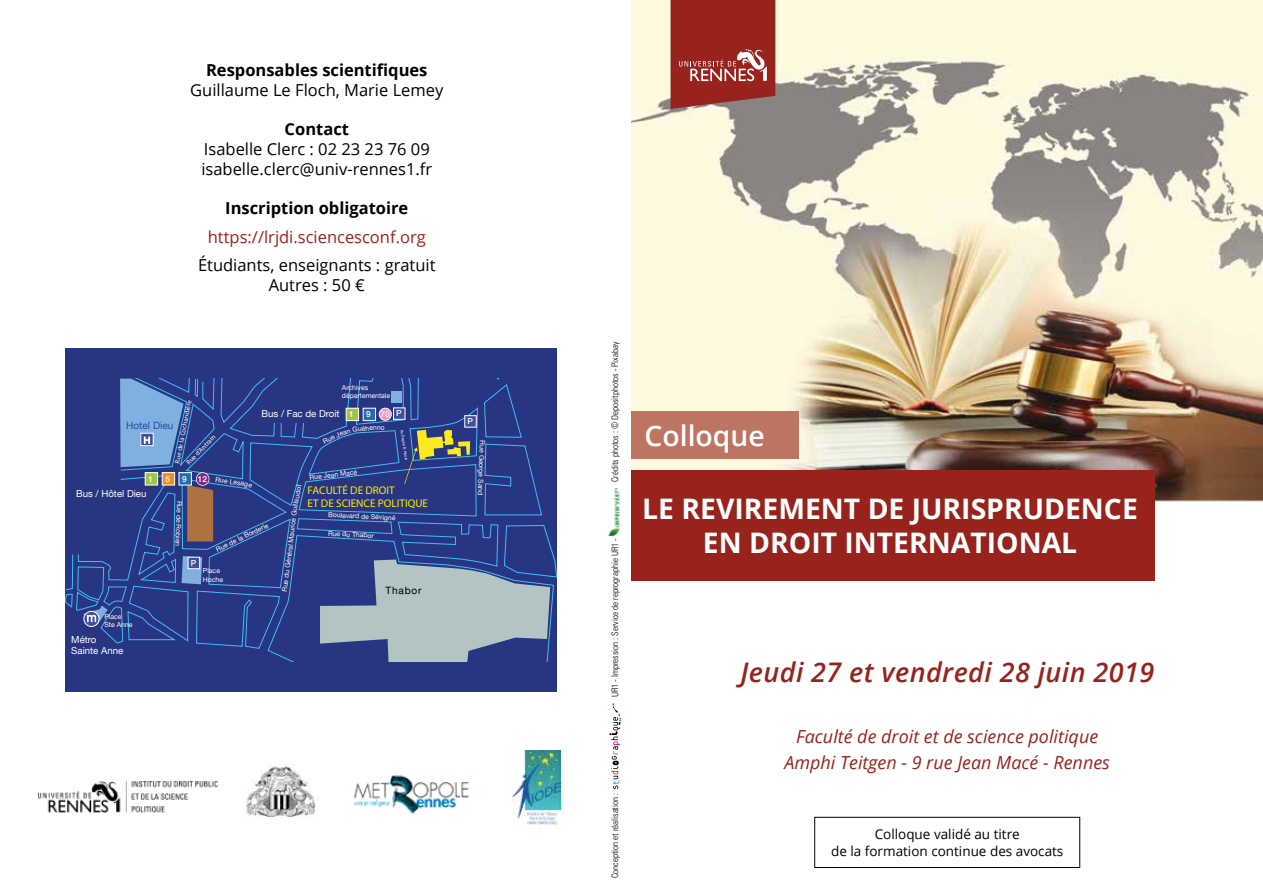
<style>
.page{position:relative;width:1263px;height:893px;background:#fff}
.page>*{position:absolute;margin:0;border:0;box-sizing:border-box;transform-origin:0 0}
.t1{font:700 28.35px/33.9px "Open Sans";color:#fff;text-align:center}
.t2{font:600 28.35px "Open Sans";color:#fff}
.t3{font:italic 600 27px "Open Sans";letter-spacing:.015em;color:#97231c}
.t4{font:italic 18px/25.5px "Open Sans";color:#97231c;text-align:center}
.t5{font:16.5px/19.8px "Open Sans";color:#000}
.t6{font:700 16.5px "Open Sans";color:#000}
.t7{font:16.5px "Open Sans";color:#97231c}
.t8{font:13.5px/16.2px "Open Sans";color:#000;text-align:center}
.t9{font:11.1px/12.9px "Myriad Pro";color:#ffed00}
.t10{font:10.2px "Helvetica Neue";color:#2b4d9d}
.t11{font:10.2px "Helvetica Neue";letter-spacing:.075em;color:#000}
.t12{font:9.6px/11.6px "Helvetica Neue";color:#fff}
.t13{font:300 condensed 9px "Univers LT";color:#000}
.t14{font:500 8.25px "Helvetica Neue";color:#fff}
.t15{font:6.9px/8.2px "Helvetica Neue";color:#fff}
.t16{font:6.9px "Myriad Pro";color:#fff}
.t17{font:4.2px "Myriad Pro";color:#fff}
</style>
<div class="page">
<div style="left:65px;top:348px;width:492px;height:344px;background:#283583"></div>
<svg style="left:120px;top:379px;width:379px;height:282px"></svg>
<svg style="left:65px;top:474px;width:107px;height:170px"></svg>
<div style="left:196px;top:472px;width:13px;height:14px;border:1px solid #fff;border-radius:50%"></div>
<div style="left:197px;top:473px;width:12px;height:12px;background:#812b87;border-radius:50%"></div>
<div style="left:145px;top:473px;width:13px;height:12px;background:#9fc642"></div>
<div style="left:145px;top:472px;width:13px;height:13px;border:1px solid #fff"></div>
<div style="left:162px;top:473px;width:13px;height:12px;background:#f28b22"></div>
<div style="left:162px;top:472px;width:13px;height:13px;border:1px solid #fff"></div>
<div style="left:179px;top:473px;width:12px;height:12px;background:#216cb4"></div>
<div style="left:179px;top:472px;width:13px;height:13px;border:1px solid #fff"></div>
<div style="left:188px;top:557px;width:12px;height:12px;background:#414f9d"></div>
<div style="left:188px;top:557px;width:12px;height:12px;border:1px solid #fff"></div>
<svg style="left:120px;top:379px;width:63px;height:88px;background:#6e99ce"></svg>
<svg style="left:610px;top:703px;width:11px;height:86px"></svg>
<img style="left:631px;top:0;width:632px;height:868px">
<svg style="left:670px;top:0;width:105px;height:109px;background:#9d3831"></svg>
<div style="left:631px;top:470px;width:524px;height:111px;background:#97231c"></div>
<div style="left:631px;top:411px;width:168px;height:47px;background:#bd7460"></div>
<img style="left:608px;top:489px;width:13px;height:47px">
<div style="left:814px;top:817px;width:266px;height:51px;border:1px solid #000"></div>
<img style="left:245px;top:761px;width:74px;height:58px">
<img style="left:354px;top:775px;width:115px;height:39px">
<img style="left:39px;top:781px;width:178px;height:32px">
<img style="left:513px;top:750px;width:48px;height:75px">
<svg style="left:320px;top:384px;width:237px;height:277px"></svg>
<svg style="left:181px;top:478px;width:106px;height:72px"></svg>
<h3 class="t6" style="left:206px;top:58px;width:223px">Responsables scientifiques</h3>
<h3 class="t5" style="left:190px;top:79px;width:255px">Guillaume Le Floch, Marie Lemey</h3>
<h3 class="t6" style="left:285px;top:118px;width:66px">Contact</h3>
<h3 class="t5" style="left:201px;top:139px;width:232px">Isabelle Clerc : 02 23 23 76 09 isabelle.clerc@univ-rennes1.fr</h3>
<h3 class="t6" style="left:225px;top:197px;width:185px">Inscription obligatoire</h3>
<h3 class="t7" style="left:208px;top:225px;width:219px">https://lrjdi.sciencesconf.org</h3>
<h3 class="t5" style="left:198px;top:255px;width:239px;text-align:center">Étudiants, enseignants : gratuit<br>Autres : 50 €</h3>
<p class="t15" style="left:342px;top:383px;width:50px">Archives départementale</p>
<p class="t15" style="left:361px;top:424px;width:24px;rotate:-4deg">éhenno</p>
<p class="t15" style="left:309px;top:473px;width:50px;rotate:-6deg">Rue Jean Macé</p>
<p class="t16" style="left:173px;top:462px;width:65px;rotate:-79deg">Rue de la Cochandière</p>
<h3 class="t12" style="left:261px;top:407px;width:80px">Bus / Fac de Droit</h3>
<p class="t14" style="left:396px;top:407px;width:7px">P</p>
<p class="t14" style="left:349px;top:408px;width:6px">1</p>
<p class="t14" style="left:366px;top:408px;width:25px">9 70</p>
<h3 class="t10" style="left:126px;top:417px;width:49px">Hotel Dieu</h3>
<p class="t17" style="left:404px;top:429px;width:33px;rotate:81deg">Av. Doyen R. Houin</p>
<p class="t16" style="left:184px;top:460px;width:40px;rotate:-46deg">Rue d'Antrain</p>
<p class="t14" style="left:148px;top:472px;width:6px">1</p>
<p class="t14" style="left:165px;top:472px;width:6px">5</p>
<p class="t14" style="left:182px;top:472px;width:6px">9</p>
<p class="t14" style="left:198px;top:472px;width:11px">12</p>
<p class="t15" style="left:216px;top:475px;width:34px;rotate:8deg">Rue Lesag</p>
<p class="t15" style="left:291px;top:503px;width:21px;rotate:-79deg">laudot</p>
<h3 class="t9" style="left:308px;top:484px;width:122px">FACULTÉ DE DROIT<br>ET DE SCIENCE POLITIQUE</h3>
<h3 class="t12" style="left:76px;top:487px;width:72px">Bus / Hôtel Dieu</h3>
<p class="t15" style="left:184px;top:501px;width:47px;rotate:92deg">Rue de Robien</p>
<p class="t15" style="left:328px;top:510px;width:69px;rotate:3deg">Boulevard de Sévigné</p>
<p class="t15" style="left:289px;top:515px;width:14px;rotate:-81deg">Guil</p>
<p class="t15" style="left:286px;top:545px;width:30px;rotate:-84deg">l Maurice</p>
<p class="t15" style="left:214px;top:545px;width:59px;rotate:-26deg">Rue de la Borderie</p>
<p class="t15" style="left:328px;top:529px;width:47px;rotate:3deg">Rue du Thabor</p>
<p class="t15" style="left:280px;top:591px;width:48px;rotate:-83deg">Rue du Généra</p>
<p class="t14" style="left:191px;top:556px;width:7px">P</p>
<p class="t15" style="left:203px;top:566px;width:22px">Place<br>Hoche</p>
<h3 class="t11" style="left:386px;top:581px;width:37px">Thabor</h3>
<p class="t15" style="left:104px;top:612px;width:30px">Place<br>Ste Anne</p>
<h3 class="t12" style="left:71px;top:633px;width:54px">Métro<br>Sainte Anne</h3>
<p class="t14" style="left:467px;top:415px;width:7px">P</p>
<p class="t15" style="left:487px;top:441px;width:56px;rotate:92deg">Rue George Sand</p>
<h3 class="t13" style="left:610px;top:482px;width:142px;rotate:-90deg">Crédits photos : © Depositphotos - Pixabay</h3>
<h3 class="t13" style="left:610px;top:697px;width:160px;rotate:-90deg">UR1 - Impression : Service de reprographie UR1 -</h3>
<h3 class="t13" style="left:610px;top:878px;width:87px;rotate:-90deg">Conception et réalisation :</h3>
<h1 class="t2" style="left:645px;top:416px;width:122px">Colloque</h1>
<h1 class="t1" style="left:642px;top:491px;width:497px">LE REVIREMENT DE JURISPRUDENCE<br>EN DROIT INTERNATIONAL</h1>
<h2 class="t3" style="left:740px;top:654px;width:415px">Jeudi 27 et vendredi 28 juin 2019</h2>
<h3 class="t4" style="left:784px;top:723px;width:327px">Faculté de droit et de science politique<br>Amphi Teitgen - 9 rue Jean Macé - Rennes</h3>
<h3 class="t8" style="left:831px;top:826px;width:234px">Colloque validé au titre<br>de la formation continue des avocats</h3>
</div>
